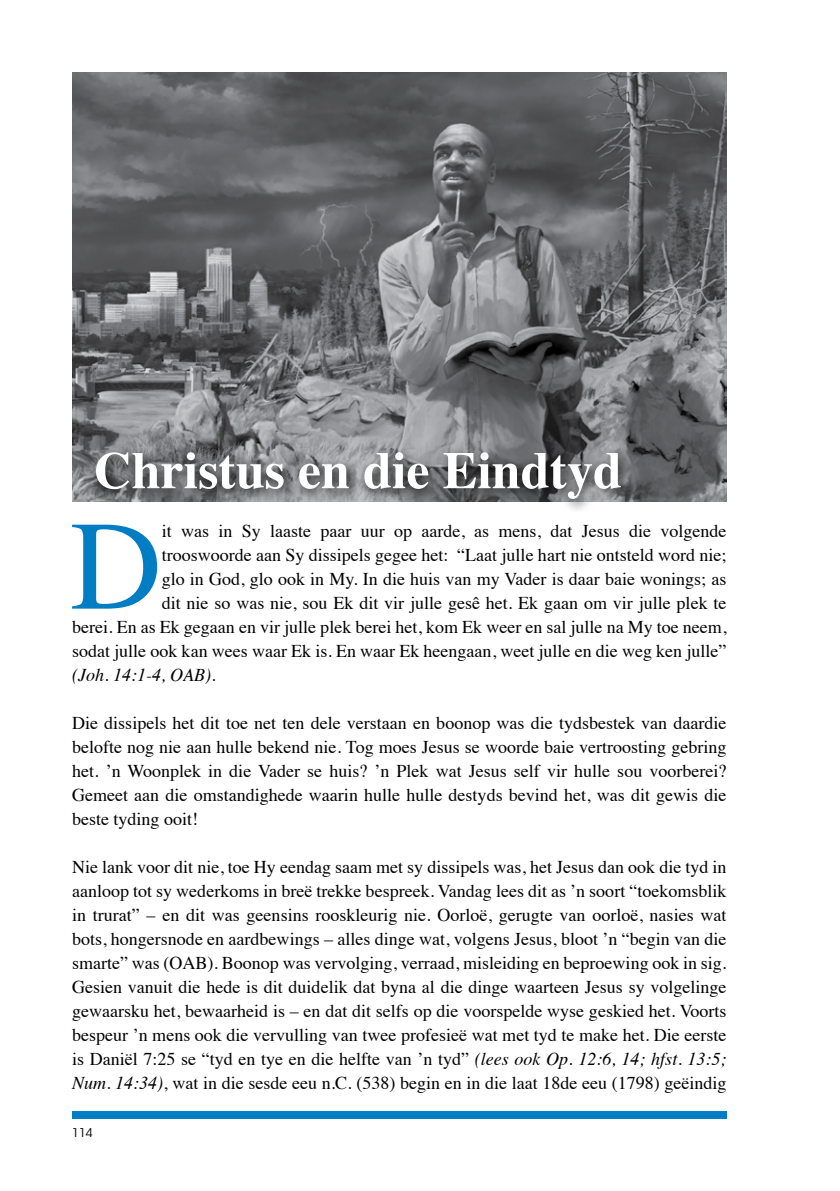
<style>
.page{position:relative;width:840px;height:1191px;background:#fff}
.page>*{position:absolute;margin:0;border:0;box-sizing:border-box;transform-origin:0 0}
.t1{font:126.8px "Times";color:#007dc3}
.t2{font:700 52px "Times";color:#fff}
.t3{font:18px/24px "Times";color:#000;text-align:justify}
.t4{font:italic 18px "Times";color:#000}
.t5{font:12px "ITC Avant Garde Std";color:#000}
.s1{font-style:normal}
.s2{font-style:italic}
</style>
<div class="page">
<div style="left:72px;top:1111px;width:654px;height:8px;background:#007dc3"></div>
<img style="left:72px;top:72px;width:654px;height:430px">
<div style="left:90px;top:445px;width:544px;height:68px;background:#000;opacity:.75"></div>
<h2 class="t2" style="left:94px;top:421px;width:529px">Christus en die Eindtyd</h2>
<h1 class="t1" style="left:70px;top:447px;width:93px">D</h1>
<p class="t3" style="left:162px;top:517px;width:566px">it was in Sy laaste paar uur op aarde, as mens, dat Jesus die volgende</p>
<p class="t3" style="left:162px;top:541px;width:566px">trooswoorde aan Sy dissipels gegee het: “Laat julle hart nie ontsteld word nie;</p>
<p class="t3" style="left:162px;top:565px;width:566px">glo in God, glo ook in My. In die huis van my Vader is daar baie wonings; as</p>
<p class="t3" style="left:162px;top:589px;width:566px">dit nie so was nie, sou Ek dit vir julle gesê het. Ek gaan om vir julle plek te</p>
<p class="t3" style="left:72px;top:613px;width:655px">berei. En as Ek gegaan en vir julle plek berei het, kom Ek weer en sal julle na My toe neem,</p>
<p class="t3" style="left:72px;top:637px;width:655px">sodat julle ook kan wees waar Ek is. En waar Ek heengaan, weet julle en die weg ken julle”</p>
<p class="t4" style="left:72px;top:659px;width:145px">(Joh. 14:1-4, OAB)<span class="s1">.</span></p>
<p class="t3" style="left:72px;top:709px;width:655px">Die dissipels het dit toe net ten dele verstaan en boonop was die tydsbestek van daardie belofte nog nie aan hulle bekend nie. Tog moes Jesus se woorde baie vertroosting gebring het. ’n Woonplek in die Vader se huis? ’n Plek wat Jesus self vir hulle sou voorberei?<br>Gemeet aan die omstandighede waarin hulle hulle destyds bevind het, was dit gewis die beste tyding ooit!</p>
<p class="t3" style="left:72px;top:853px;width:655px">Nie lank voor dit nie, toe Hy eendag saam met sy dissipels was, het Jesus dan ook die tyd in aanloop tot sy wederkoms in breë trekke bespreek. Vandag lees dit as ’n soort “toekomsblik in trurat” – en dit was geensins rooskleurig nie. Oorloë, gerugte van oorloë, nasies wat bots, hongersnode en aardbewings – alles dinge wat, volgens Jesus, bloot ’n “begin van die smarte” was (OAB). Boonop was vervolging, verraad, misleiding en beproewing ook in sig.<br>Gesien vanuit die hede is dit duidelik dat byna al die dinge waarteen Jesus sy volgelinge gewaarsku het, bewaarheid is – en dat dit selfs op die voorspelde wyse geskied het. Voorts bespeur ’n mens ook die vervulling van twee profesieë wat met tyd te make het. Die eerste is Daniël 7:25 se “tyd en tye en die helfte van ’n tyd” <span class="s2">(lees ook Op. 12:6, 14; hfst. 13:5; Num. 14:34)</span>, wat in die sesde eeu n.C. (538) begin en in die laat 18de eeu (1798) geëindig</p>
<p class="t5" style="left:72px;top:1125px;width:22px">114</p>
</div>
